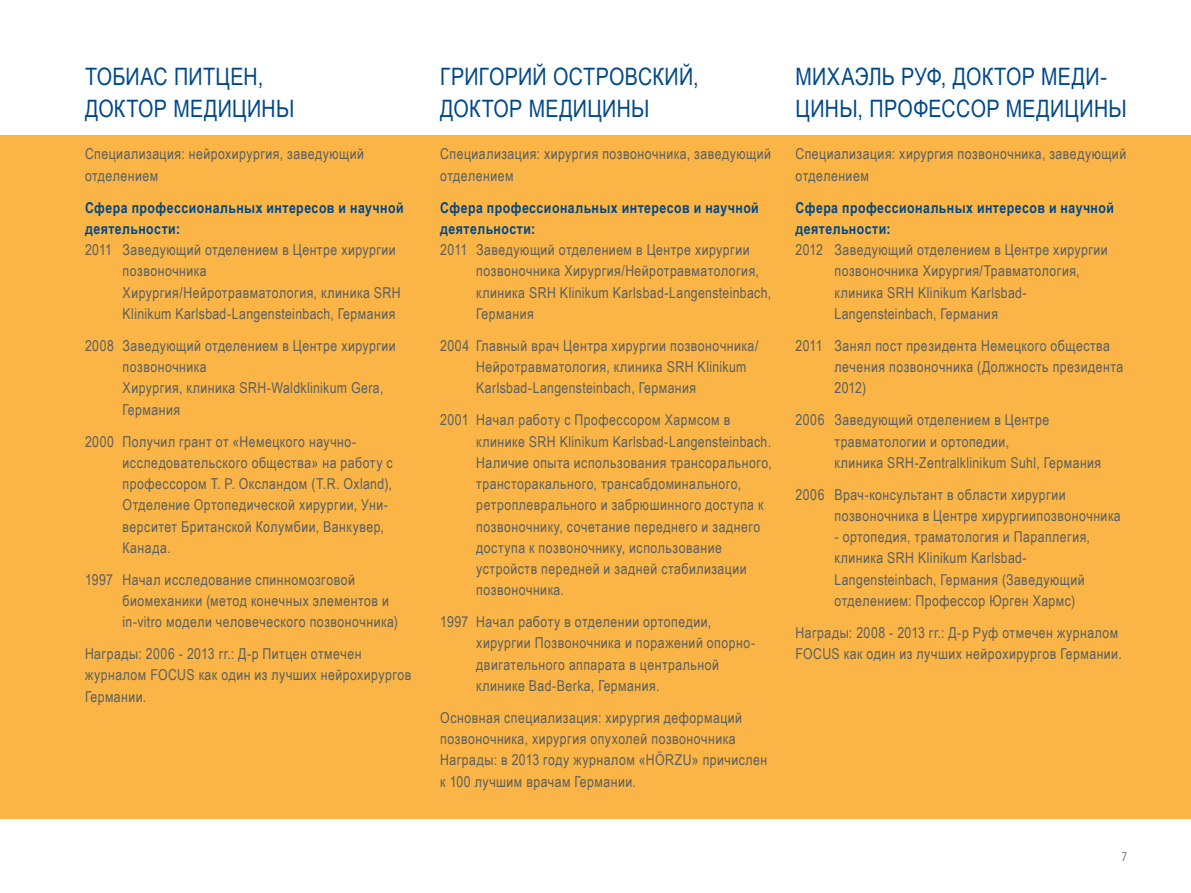
<style>
.page{position:relative;width:1191px;height:893px;background:#fff}
.page>*{position:absolute;margin:0;border:0;box-sizing:border-box;transform-origin:0 0}
._02_SRH_KL_IB_Conten{font:24px/32px "Arial Narrow";letter-spacing:.015em;color:#004888}
._02_SRH_KL_IB_Conten-2{font:15px/21.3px "Arial Narrow";letter-spacing:.03em;color:#5a5f61}
._02_SRH_KL_IB_Conten-3{font:700 15px/21.3px "Arial Narrow";letter-spacing:.03em;color:#004888}
.t1{font:300 condensed 12.75px "Frutiger LT Std";color:#5a5f61}
</style>
<div class="page">
<div style="left:0;top:135px;width:1191px;height:684px;background:#fab546"></div>
<p class="_02_SRH_KL_IB_Conten" style="left:85px;top:60px;width:211px">ТОБИАС ПИТЦЕН,<br>ДОКТОР МЕДИЦИНЫ</p>
<p class="_02_SRH_KL_IB_Conten-2" style="left:85px;top:143px;width:280px">Специализация: нейрохирургия, заведующий отделением</p>
<p class="_02_SRH_KL_IB_Conten-3" style="left:85px;top:196px;width:320px">Сфера профессиональных интересов и научной деятельности:</p>
<p class="_02_SRH_KL_IB_Conten-2" style="left:123px;top:239px;width:275px;text-indent:-38px">2011 Заведующий отделением в Центре хирургии позвоночника</p>
<p class="_02_SRH_KL_IB_Conten-2" style="left:123px;top:281px;width:280px">Хирургия/Нейротравматология, клиника SRH<br>Klinikum Karlsbad-Langensteinbach, Германия</p>
<p class="_02_SRH_KL_IB_Conten-2" style="left:123px;top:334px;width:275px;text-indent:-38px">2008 Заведующий отделением в Центре хирургии позвоночника</p>
<p class="_02_SRH_KL_IB_Conten-2" style="left:123px;top:377px;width:262px">Хирургия, клиника SRH-Waldklinikum Gera,<br>Германия</p>
<p class="_02_SRH_KL_IB_Conten-2" style="left:123px;top:430px;width:272px;text-indent:-38px">2000 Получил грант от «Немецкого научно&shy;исследовательского общества» на работу с профессором Т. Р. Оксландом (T.R. Oxland), Отделение Ортопедической хирургии, Уни&shy;верситет Британской Колумбии, Ванкувер, Канада.</p>
<p class="_02_SRH_KL_IB_Conten-2" style="left:123px;top:568px;width:277px;text-indent:-38px">1997 Начал исследование спинномозговой биомеханики (метод конечных элементов и in-vitro модели человеческого позвоночника)</p>
<p class="_02_SRH_KL_IB_Conten-2" style="left:85px;top:643px;width:328px">Награды: 2006 - 2013 гг.: Д-р Питцен отмечен журналом FOCUS как один из лучших нейрохирургов<br>Германии.</p>
<p class="_02_SRH_KL_IB_Conten" style="left:440px;top:60px;width:260px">ГРИГОРИЙ ОСТРОВСКИЙ,<br>ДОКТОР МЕДИЦИНЫ</p>
<p class="_02_SRH_KL_IB_Conten-2" style="left:440px;top:143px;width:332px">Специализация: хирургия позвоночника, заведующий отделением</p>
<p class="_02_SRH_KL_IB_Conten-3" style="left:440px;top:196px;width:320px">Сфера профессиональных интересов и научной деятельности:</p>
<p class="_02_SRH_KL_IB_Conten-2" style="left:476px;top:239px;width:296px;text-indent:-36px">2011 Заведующий отделением в Центре хирургии позвоночника Хирургия/Нейротравматология, клиника SRH Klinikum Karlsbad-Langensteinbach, Германия</p>
<p class="_02_SRH_KL_IB_Conten-2" style="left:476px;top:334px;width:284px;text-indent:-36px">2004 Главный врач Центра хирургии позвоночника/<br>Нейротравматология, клиника SRH Klinikum<br>Karlsbad-Langensteinbach, Германия</p>
<p class="_02_SRH_KL_IB_Conten-2" style="left:476px;top:409px;width:297px;text-indent:-36px">2001 Начал работу с Профессором Хармсом в клинике SRH Klinikum Karlsbad-Langensteinbach.<br>Наличие опыта использования трансорального, трансторакального, трансабдоминального, ретроплеврального и забрюшинного доступа к позвоночнику, сочетание переднего и заднего доступа к позвоночнику, использование устройств передней и задней стабилизации позвоночника.</p>
<p class="_02_SRH_KL_IB_Conten-2" style="left:476px;top:611px;width:280px;text-indent:-36px">1997 Начал работу в отделении ортопедии, хирургии Позвоночника и поражений опорно&shy;двигательного аппарата в центральной клинике Bad-Berka, Германия.</p>
<p class="_02_SRH_KL_IB_Conten-2" style="left:440px;top:706px;width:303px">Основная специализация: хирургия деформаций позвоночника, хирургия опухолей позвоночника</p>
<p class="_02_SRH_KL_IB_Conten-2" style="left:440px;top:749px;width:328px">Награды: в 2013 году журналом «HÖRZU» причислен к 100 лучшим врачам Германии.</p>
<p class="_02_SRH_KL_IB_Conten" style="left:795px;top:60px;width:333px">МИХАЭЛЬ РУФ, ДОКТОР МЕДИ-<br>ЦИНЫ, ПРОФЕССОР МЕДИЦИНЫ</p>
<p class="_02_SRH_KL_IB_Conten-2" style="left:795px;top:143px;width:332px">Специализация: хирургия позвоночника, заведующий отделением</p>
<p class="_02_SRH_KL_IB_Conten-3" style="left:795px;top:196px;width:320px">Сфера профессиональных интересов и научной деятельности:</p>
<p class="_02_SRH_KL_IB_Conten-2" style="left:834px;top:239px;width:275px;text-indent:-39px">2012 Заведующий отделением в Центре хирургии позвоночника Хирургия/Травматология, клиника SRH Klinikum Karlsbad-Langensteinbach, Германия</p>
<p class="_02_SRH_KL_IB_Conten-2" style="left:834px;top:334px;width:290px;text-indent:-39px">2011 Занял пост президента Немецкого общества лечения позвоночника (Должность президента<br>2012)</p>
<p class="_02_SRH_KL_IB_Conten-2" style="left:834px;top:409px;width:268px;text-indent:-39px">2006 Заведующий отделением в Центре травматологии и ортопедии,<br>клиника SRH-Zentralklinikum Suhl, Германия</p>
<p class="_02_SRH_KL_IB_Conten-2" style="left:834px;top:483px;width:288px;text-indent:-39px">2006 Врач-консультант в области хирургии позвоночника в Центре хирургиипозвоночника</p>
<p class="_02_SRH_KL_IB_Conten-2" style="left:834px;top:526px;width:257px">- ортопедия, траматология и Параплегия, клиника SRH Klinikum Karlsbad-Langensteinbach, Германия (Заведующий отделением: Профессор Юрген Хармс)</p>
<p class="_02_SRH_KL_IB_Conten-2" style="left:795px;top:621px;width:328px">Награды: 2008 - 2013 гг.: Д-р Руф отмечен журналом<br>FOCUS как один из лучших нейрохирургов Германии.</p>
<p class="t1" style="left:1121px;top:849px;width:8px">7</p>
</div>
